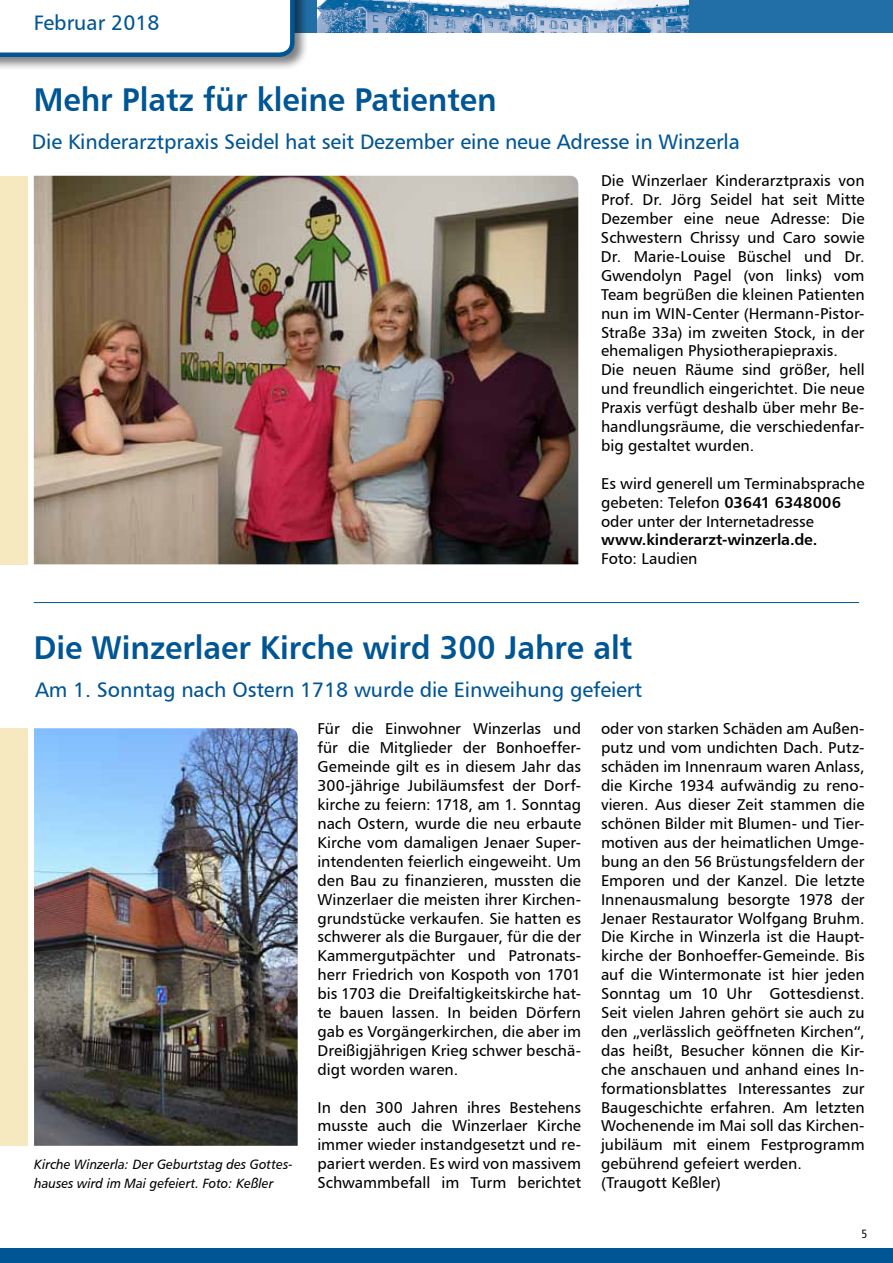
<style>
.page{position:relative;width:893px;height:1263px;background:#fff}
.page>*{position:absolute;margin:0;border:0;box-sizing:border-box;transform-origin:0 0}
.t1{font:33px "Humanist 777 BT Bold B";color:#005595;scale:.95 1}
.t2{font:21px "Humanist 777 BT Roman B";letter-spacing:-.005em;color:#005595}
.t3{font:15.75px/18.9px "Humanist 777 BT Roman B";color:#000}
.t4{font:15.75px "Humanist 777 BT Bold B";letter-spacing:-.005em;color:#000}
.t5{font:13.5px/18.9px "Humanist 777 BT Italic B";letter-spacing:.005em;color:#000;scale:.95 1}
.t6{font:12px "Humanist 777 BT Roman Condensed B";color:#000}
.s1{font-family:"Humanist 777 BT Bold B"}
</style>
<div class="page">
<div style="left:217px;top:0;width:676px;height:33px;background:#226ea7"></div>
<div style="left:0;top:1249px;width:893px;height:14px;background:#005595"></div>
<img style="left:317px;top:0;width:372px;height:33px">
<div style="left:0;top:0;width:309px;height:71px;background:#000;opacity:.5"></div>
<svg style="left:0;top:0;width:295px;height:57px"></svg>
<div style="left:0;top:728px;width:27px;height:418px;background:#f7e9bf"></div>
<img style="left:34px;top:728px;width:264px;height:418px">
<hr style="left:34px;top:602px;width:825px;height:1px;background:#005595">
<img style="left:34px;top:176px;width:544px;height:388px">
<div style="left:0;top:176px;width:27px;height:388px;background:#f7e9bf"></div>
<h2 class="t2" style="left:34px;top:10px;width:127px">Februar 2018</h2>
<h1 class="t1" style="left:34px;top:78px;width:489px">Mehr Platz für kleine Patienten</h1>
<h2 class="t2" style="left:32px;top:128px;width:709px">Die Kinderarztpraxis Seidel hat seit Dezember eine neue Adresse in Winzerla</h2>
<p class="t3" style="left:601px;top:171px;width:265px">Die Winzerlaer Kinderarztpraxis von Prof. Dr. Jörg Seidel hat seit Mitte Dezember eine neue Adresse: Die Schwestern Chrissy und Caro sowie Dr. Marie-Louise Büschel und Dr.<br>Gwendolyn Pagel (von links) vom Team begrüßen die kleinen Patienten nun im WIN -Center (Hermann-Pistor-Straße 33a) im zweiten Stock, in der ehemaligen Physiotherapiepraxis.<br>Die neuen Räume sind größer, hell und freundlich eingerichtet. Die neue Praxis verfügt deshalb über mehr Be&shy;handlungsräume, die verschiedenfar&shy;big gestaltet wurden.</p>
<p class="t3" style="left:601px;top:473px;width:265px">Es wird generell um Terminabsprache gebeten: Telefon <span class="s1">03641 6348006 </span>oder unter der I nternetadresse</p>
<p class="t4" style="left:601px;top:530px;width:218px">www.kinderarzt-winzerla.de.</p>
<p class="t3" style="left:601px;top:549px;width:98px">Foto: Laudien</p>
<h1 class="t1" style="left:34px;top:626px;width:632px">Die Winzerlaer Kirche wird 300 Jahre alt</h1>
<h2 class="t2" style="left:35px;top:676px;width:608px">Am 1. Sonntag nach Ostern 1718 wurde die Einweihung gefeiert</h2>
<p class="t5" style="left:34px;top:1155px;width:273px">Kirche Winzerla: Der Geburtstag des Gottes&shy;hauses wird im Mai gefeiert. Foto: Keßler</p>
<p class="t3" style="left:317px;top:719px;width:265px;text-align:justify">Für die Einwohner Winzerlas und für die Mitglieder der Bonhoeffer-Gemeinde gilt es in diesem Jahr das 300-jährige Jubiläumsfest der Dorf&shy;kirche zu feiern: 1718, am 1. Sonntag nach Ostern, wurde die neu erbaute Kirche vom damaligen Jenaer Super&shy;intendenten feierlich eingeweiht. U m den Bau zu finanzieren, mussten die Winzerlaer die meisten ihrer Kirchen&shy;grundstücke verkaufen. Sie hatten es schwerer als die Burgauer, für die der Kammergutpächter und Patronats&shy;herr Friedrich von Kospoth von 1701 bis 1703 die Dreifaltigkeitskirche hat&shy;te bauen lassen. I n beiden Dörfern gab es Vorgängerkirchen, die aber im Dreißigjährigen Krieg schwer beschä&shy;digt worden waren.</p>
<p class="t3" style="left:317px;top:1097px;width:265px;text-align:justify">I n den 300 Jahren ihres Bestehens musste auch die Winzerlaer Kirche immer wieder instandgesetzt und re&shy;pariert werden. Es wird von massivem Schwammbefall im Turm berichtet</p>
<p class="t3" style="left:601px;top:719px;width:265px">oder von starken Schäden am Außen&shy;putz und vom undichten Dach. Putz&shy;schäden im I nnenraum waren Anlass, die Kirche 1934 aufwändig zu reno&shy;vieren. Aus dieser Zeit stammen die schönen Bilder mit Blumen- und Tier&shy;motiven aus der heimatlichen U mge&shy;bung an den 56 Brüstungsfeldern der Emporen und der Kanzel. Die letzte I nnenausmalung besorgte 1978 der Jenaer Restaurator Wolfgang Bruhm.<br>Die Kirche in Winzerla ist die Haupt&shy;kirche der Bonhoeffer-Gemeinde. Bis auf die Wintermonate ist hier jeden Sonntag um 10 U hr Gottesdienst.<br>Seit vielen Jahren gehört sie auch zu den „verlässlich geöffneten Kirchen“, das heißt, Besucher können die Kir&shy;che anschauen und anhand eines I n&shy;formationsblattes I nteressantes zur Baugeschichte erfahren. Am letzten Wochenende im Mai soll das Kirchen&shy;jubiläum mit einem Festprogramm gebührend gefeiert werden. (Traugott Keßler)</p>
<p class="t6" style="left:861px;top:1226px;width:7px">5</p>
</div>
